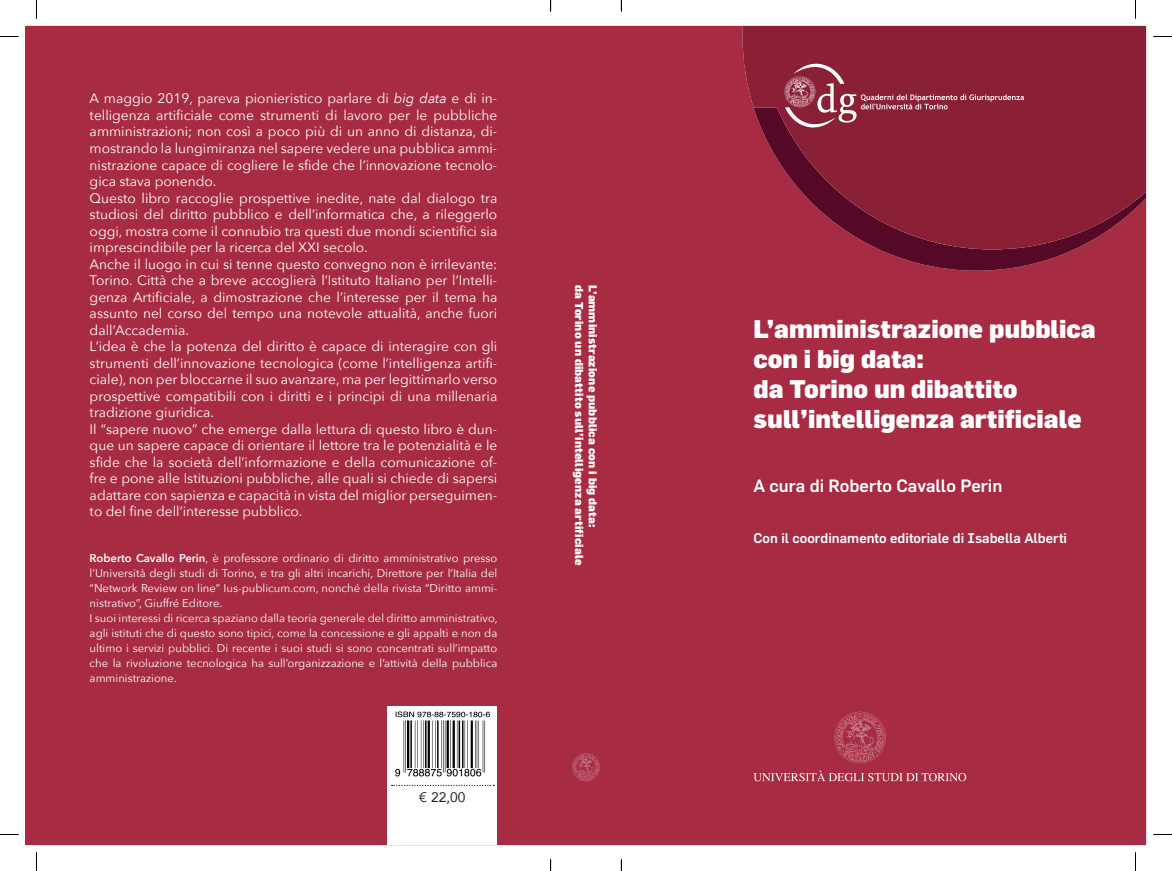
<style>
.page{position:relative;width:1172px;height:871px;background:#fff}
.page>*{position:absolute;margin:0;border:0;box-sizing:border-box;transform-origin:0 0}
.t1{font:900 25px/30px "Flama";color:#fff}
.t2{font:500 17.5px "Flama";color:#fff}
.t3{font:13.75px/16.5px "Avenir Next";color:#fff}
.t4{font:500 13.75px "Flama";color:#fff}
.t5{font:13.75px "Avenir";color:#231f20}
.t6{font:11.25px/15px "Avenir Next";color:#fff}
.t7{font:900 11.25px "Flama";letter-spacing:.01em;color:#fff}
.s1{font-style:italic}
.s2{font-weight:600}
</style>
<div class="page">
<div style="left:26px;top:26px;width:1120px;height:818px;background:#a62b43"></div>
<div style="left:387px;top:706px;width:110px;height:138px;background:#fff"></div>
<img style="left:395px;top:711px;width:95px;height:65px">
<svg style="left:391px;top:784px;width:103px;height:1px"></svg>
<svg style="left:753px;top:249px;width:393px;height:21px;background:#8a2039"></svg>
<svg style="left:742px;top:26px;width:404px;height:223px;background:#891f35"></svg>
<svg style="left:784px;top:54px;width:240px;height:83px;background:#923043"></svg>
<svg style="left:572px;top:752px;width:28px;height:29px"></svg>
<svg style="left:753px;top:770px;width:213px;height:11px;background:#b75568"></svg>
<svg style="left:834px;top:711px;width:51px;height:51px;background:#af4258"></svg>
<svg style="left:0;top:36px;width:19px;height:1px"></svg>
<svg style="left:1153px;top:36px;width:18px;height:1px"></svg>
<svg style="left:36px;top:0;width:1px;height:19px"></svg>
<svg style="left:36px;top:852px;width:1px;height:18px"></svg>
<svg style="left:1135px;top:0;width:1px;height:19px"></svg>
<svg style="left:1135px;top:852px;width:1px;height:18px"></svg>
<svg style="left:620px;top:0;width:2px;height:11px"></svg>
<svg style="left:620px;top:859px;width:2px;height:11px"></svg>
<p class="t3" style="left:90px;top:91px;width:409px">A maggio 2019, pareva pionieristico parlare di <span class="s1">big data</span> e di in&shy;telligenza artificiale come strumenti di lavoro per le pubbliche amministrazioni; non così a poco più di un anno di distanza, di&shy;mostrando la lungimiranza nel sapere vedere una pubblica ammi&shy;nistrazione capace di cogliere le sfide che l’innovazione tecnolo&shy;gica stava ponendo.<br>Questo libro raccoglie prospettive inedite, nate dal dialogo tra studiosi del diritto pubblico e dell’informatica che, a rileggerlo oggi, mostra come il connubio tra questi due mondi scientifici sia imprescindibile per la ricerca del XXI secolo.<br>Anche il luogo in cui si tenne questo convegno non è irrilevante:<br>Torino. Città che a breve accoglierà l’Istituto Italiano per l’Intelli&shy;genza Artificiale, a dimostrazione che l’interesse per il tema ha assunto nel corso del tempo una notevole attualità, anche fuori dall’Accademia.<br>L’idea è che la potenza del diritto è capace di interagire con gli strumenti dell’innovazione tecnologica (come l’intelligenza artifi&shy;ciale), non per bloccarne il suo avanzare, ma per legittimarlo verso prospettive compatibili con i diritti e i principi di una millenaria tradizione giuridica.<br>Il “sapere nuovo” che emerge dalla lettura di questo libro è dun&shy;que un sapere capace di orientare il lettore tra le potenzialità e le sfide che la società dell’informazione e della comunicazione of&shy;fre e pone alle Istituzioni pubbliche, alle quali si chiede di sapersi adattare con sapienza e capacità in vista del miglior perseguimen&shy;to del fine dell’interesse pubblico.</p>
<p class="t6" style="left:90px;top:550px;width:409px"><span class="s2">Roberto Cavallo Perin</span>, è professore ordinario di diritto amministrativo presso l’Università degli studi di Torino, e tra gli altri incarichi, Direttore per l’Italia del “Network Review on line” Ius-publicum.com, nonché della rivista “Diritto ammi&shy;nistrativo”, Giuffré Editore.<br>I suoi interessi di ricerca spaziano dalla teoria generale del diritto amministrativo, agli istituti che di questo sono tipici, come la concessione e gli appalti e non da ultimo i servizi pubblici. Di recente i suoi studi si sono concentrati sull’impatto che la rivoluzione tecnologica ha sull’organizzazione e l’attività della pubblica amministrazione.</p>
<p class="t5" style="left:419px;top:788px;width:48px">€ 22,00</p>
<p class="t7" style="left:586px;top:284px;width:282px;rotate:90deg">da Torino un dibattito sull’intelligenza artificiale</p>
<p class="t7" style="left:599px;top:284px;width:244px;rotate:90deg">L’amministrazione pubblica con i big data:</p>
<h1 class="t1" style="left:753px;top:313px;width:343px">L’amministrazione pubblica con i big data:<br>da Torino un dibattito sull’intelligenza artificiale</h1>
<p class="t2" style="left:753px;top:475px;width:250px">A cura di Roberto Cavallo Perin</p>
<p class="t4" style="left:753px;top:529px;width:315px">Con il coordinamento editoriale di Isabella Alberti</p>
</div>
